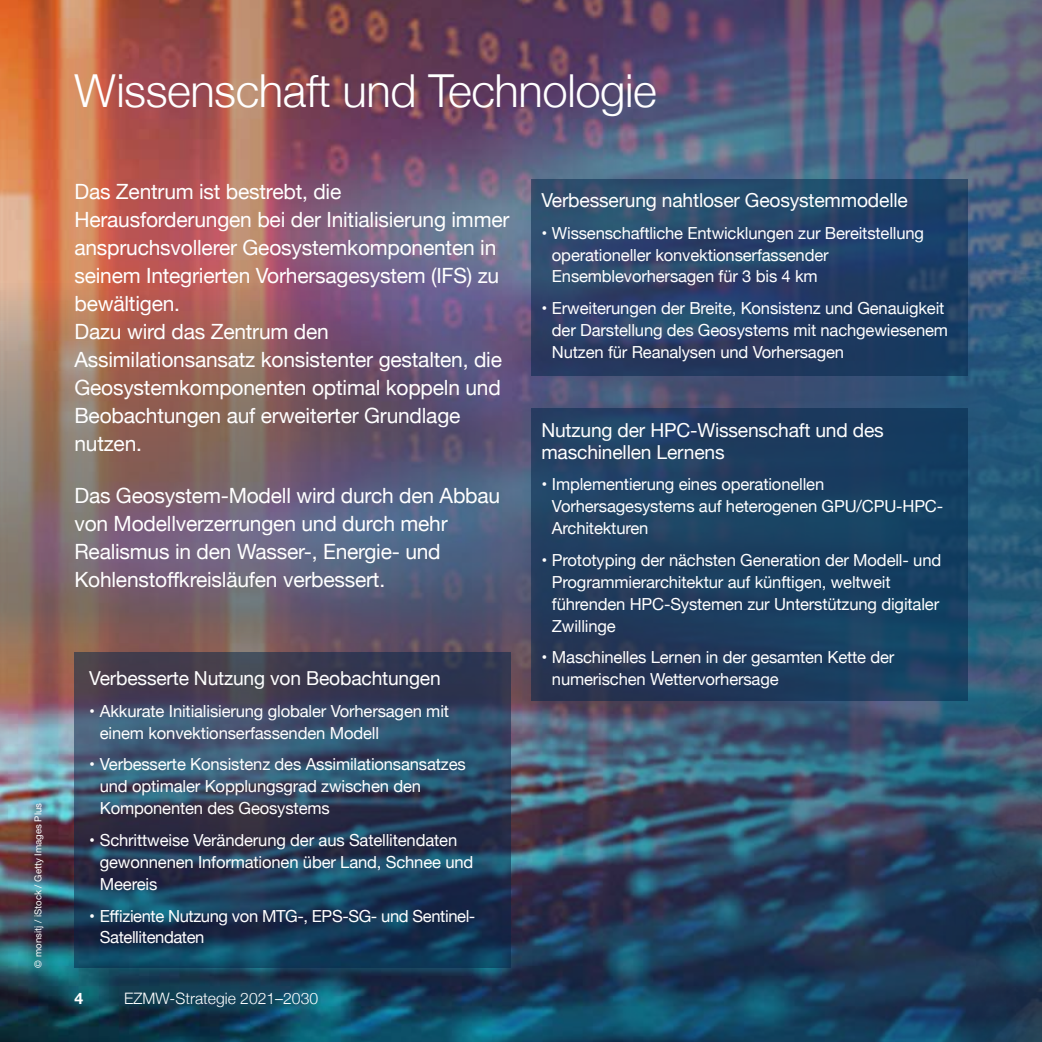
<style>
.page{position:relative;width:1042px;height:1042px;background:#fff}
.page>*{position:absolute;margin:0;border:0;box-sizing:border-box;transform-origin:0 0}
.t1{font:300 45.5px "Helvetica Neue";letter-spacing:-.01em;color:#fff}
.t2{font:21px/28px "Helvetica Neue";letter-spacing:-.01em;color:#fff}
.t3{font:19.25px/21.9px "Helvetica Neue";letter-spacing:-.01em;color:#fff}
.t4{font:16.62px/21.9px "Helvetica Neue";letter-spacing:-.01em;color:#fff}
.t5{font:300 15.75px "Helvetica Neue";color:#fff}
.t6{font:700 15.75px "Helvetica Neue";color:#fff}
.t7{font:9.62px "Helvetica Neue LT Std";color:#fff}
</style>
<div class="page">
<img style="left:0;top:0;width:938px;height:1042px">
<img style="left:938px;top:0;width:104px;height:1042px">
<img style="left:0;top:283px;width:1042px;height:573px">
<svg style="left:74px;top:651px;width:437px;height:316px;background:#2a405b"></svg>
<svg style="left:531px;top:408px;width:437px;height:293px;background:#1d3d5f"></svg>
<svg style="left:531px;top:179px;width:437px;height:196px;background:#264167"></svg>
<p class="t7" style="left:32px;top:967px;width:166px;rotate:-90deg">© monsitj / iStock / Getty Images Plus</p>
<h1 class="t1" style="left:74px;top:54px;width:584px">Wissenschaft und Technologie</h1>
<p class="t2" style="left:74px;top:178px;width:436px">Das Zentrum ist bestrebt, die Herausforderungen bei der Initialisierung immer anspruchsvollerer Geosystemkomponenten in seinem Integrierten Vorhersagesystem (IFS) zu bewältigen.<br>Dazu wird das Zentrum den Assimilationsansatz konsistenter gestalten, die Geosystemkomponenten optimal koppeln und Beobachtungen auf erweiterter Grundlage nutzen.</p>
<p class="t2" style="left:74px;top:483px;width:427px">Das Geosystem-Modell wird durch den Abbau von Modellverzerrungen und durch mehr Realismus in den Wasser-, Energie- und Kohlenstoffkreisläufen verbessert.</p>
<p class="t3" style="left:89px;top:668px;width:353px">Verbesserte Nutzung von Beobachtungen</p>
<p class="t4" style="left:100px;top:701px;width:351px;text-indent:-11px">• Akkurate Initialisierung globaler Vorhersagen mit einem konvektionserfassenden Modell</p>
<p class="t4" style="left:100px;top:754px;width:367px;text-indent:-11px">• Verbesserte Konsistenz des Assimilationsansatzes und optimaler Kopplungsgrad zwischen den<br>Komponenten des Geosystems</p>
<p class="t4" style="left:100px;top:830px;width:375px;text-indent:-11px">• Schrittweise Veränderung der aus Satellitendaten gewonnenen Informationen über Land, Schnee und<br>Meereis</p>
<p class="t4" style="left:100px;top:905px;width:377px;text-indent:-11px">• Effiziente Nutzung von MTG-, EPS-SG- und Sentinel-<br>Satellitendaten</p>
<p class="t6" style="left:74px;top:985px;width:10px">4</p>
<p class="t5" style="left:124px;top:985px;width:196px">EZMW-Strategie 2021–2030</p>
<p class="t3" style="left:541px;top:190px;width:368px">Verbesserung nahtloser Geosystemmodelle</p>
<p class="t4" style="left:552px;top:223px;width:374px;text-indent:-11px">• Wissenschaftliche Entwicklungen zur Bereitstellung operationeller konvektionserfassender<br>Ensemblevorhersagen für 3 bis 4 km</p>
<p class="t4" style="left:552px;top:298px;width:398px;text-indent:-11px">• Erweiterungen der Breite, Konsistenz und Genauigkeit der Darstellung des Geosystems mit nachgewiesenem<br>Nutzen für Reanalysen und Vorhersagen</p>
<p class="t3" style="left:541px;top:420px;width:344px">Nutzung der HPC-Wissenschaft und des maschinellen Lernens</p>
<p class="t4" style="left:552px;top:474px;width:393px;text-indent:-11px">• Implementierung eines operationellen<br>Vorhersagesystems auf heterogenen GPU/CPU-HPC-<br>Architekturen</p>
<p class="t4" style="left:552px;top:550px;width:391px;text-indent:-11px">• Prototyping der nächsten Generation der Modell- und Programmierarchitektur auf künftigen, weltweit führenden HPC-Systemen zur Unterstützung digitaler Zwillinge</p>
<p class="t4" style="left:552px;top:647px;width:344px;text-indent:-11px">• Maschinelles Lernen in der gesamten Kette der numerischen Wettervorhersage</p>
</div>
